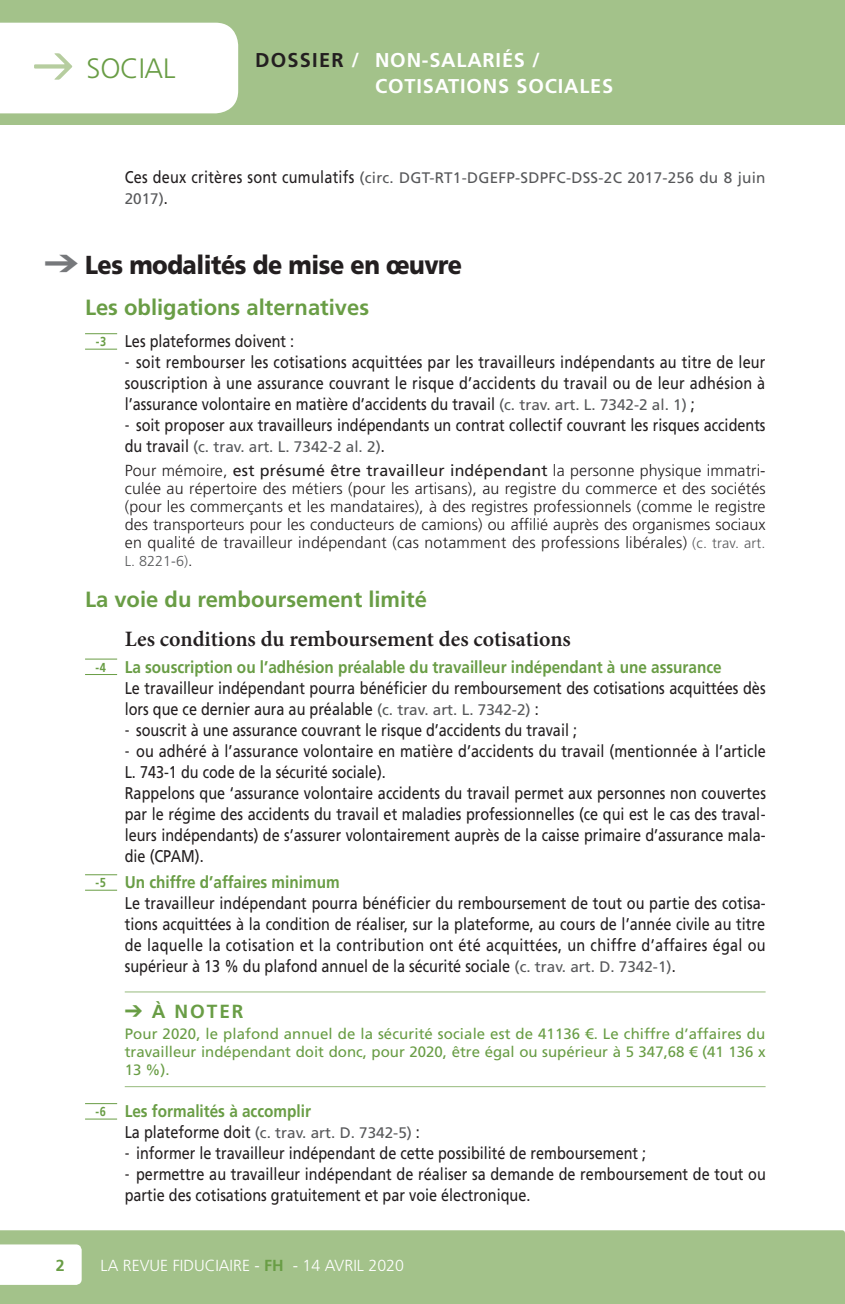
<style>
.page{position:relative;width:845px;height:1304px;background:#fff}
.page>*{position:absolute;margin:0;border:0;box-sizing:border-box;transform-origin:0 0}
._000_rubrique_gauche{font:300 28px "Frutiger LT";letter-spacing:-.01em;color:#699d45}
.Titre_Niv1{font:900 26px "Frutiger LT";letter-spacing:-.02em;color:#231f20;scale:.9 1}
.Titre_Niv2{font:700 22px "Frutiger LT";color:#699d45}
.Titre_Niv3{font:600 22px "Minion Pro";color:#231f20}
.t1{font:700 20px "Frutiger LT";letter-spacing:.04em;color:#fff}
.t2{font:700 20px "Frutiger LT";letter-spacing:.06em;color:#231f20}
.Titre_Exe_Anoter{font:700 19px "Frutiger LT";color:#699d45}
.Texte_suite{font:17px/21px "Frutiger LT";color:#231f20;text-align:justify;scale:.85 1}
.Titre_Para{font:700 17px "Frutiger LT";color:#699d45;scale:.9 1}
.Texte_Para{font:17px "Frutiger LT";color:#231f20;scale:.85 1}
.TexteAlone_Exe_Remar{font:300 16px/18px "Frutiger LT";letter-spacing:.015em;color:#231f20;text-align:justify}
.t3{font:300 16px "Frutiger LT";color:#fff}
.t4{font:700 16px "Frutiger LT";color:#699d45}
.Texte_suite-2{font:15.4px/21px "Frutiger LT";letter-spacing:.015em;color:#57585a}
.Texte_Exe_Anoter{font:15px/18px "Frutiger LT";color:#699d45;text-align:justify}
.TexteAlone_Exe_Remar-2{font:300 14.4px "Frutiger LT";color:#57585a}
.s1{color:#fff}
.s2{font-size:17px;color:#231f20}
.s3{color:#76787b}
.s4{font-weight:700;font-size:13px;color:#699d45}
.s5{font-family:"Neo Sans Std"}
.s6{font-size:15.4px;color:#57585a}
.s7{font-weight:400}
.s8{font-size:14.4px;color:#57585a}
.s9{font-size:16px;color:#231f20}
.s10{font-size:13px}
.s11{font-weight:700;color:#699d45}
</style>
<div class="page">
<div style="left:0;top:0;width:845px;height:125px;background:#a3c28a"></div>
<div style="left:0;top:1230px;width:845px;height:74px;background:#a3c28a"></div>
<svg style="left:0;top:1244px;width:82px;height:41px"></svg>
<svg style="left:0;top:23px;width:238px;height:90px"></svg>
<hr style="left:85px;top:333px;width:32px;height:1px;background:#699d45">
<hr style="left:85px;top:349px;width:32px;height:1px;background:#699d45">
<hr style="left:85px;top:659px;width:32px;height:1px;background:#699d45">
<hr style="left:85px;top:674px;width:32px;height:1px;background:#699d45">
<hr style="left:85px;top:874px;width:32px;height:1px;background:#699d45">
<hr style="left:85px;top:890px;width:32px;height:1px;background:#699d45">
<hr style="left:85px;top:1103px;width:32px;height:1px;background:#699d45">
<hr style="left:85px;top:1119px;width:32px;height:1px;background:#699d45">
<hr style="left:125px;top:992px;width:640px;height:1px;background:#97ba7c">
<hr style="left:125px;top:1086px;width:640px;height:1px;background:#97ba7c">
<p class="_000_rubrique_gauche" style="left:87px;top:52px;width:90px">social</p>
<p class="t2" style="left:255px;top:48px;width:106px">DOSSIER <span class="s1">/</span></p>
<p class="t1" style="left:375px;top:48px;width:166px">non-salari és /</p>
<p class="t1" style="left:375px;top:74px;width:25px">cotis</p>
<p class="t1" style="left:435px;top:74px;width:157px">ations sociales</p>
<p class="Texte_suite-2" style="left:125px;top:167px;width:642px"><span class="s2">Ces deux critères sont cumulatifs</span> (circ. DGT-RT1-DGEFP-SDPFC-DSS-2C 2017-256 du 8 juin<br>2017)<span class="s2">.</span></p>
<p class="Titre_Niv1" style="left:44px;top:249px;width:466px"><span class="s3">➔</span> Les modalités de mise en œuvre</p>
<p class="Titre_Niv2" style="left:85px;top:294px;width:286px">Les obligations alternatives</p>
<p class="Texte_Para" style="left:96px;top:331px;width:235px"><span class="s4">-3</span> Les plateformes doivent :</p>
<p class="Texte_suite" style="left:125px;top:352px;width:755px"><span class="s5">-</span> soit rembourser les cotisations acquittées par les travailleurs indépendants au titre de leur souscription à une assurance couvrant le risque d’accidents du travail ou de leur adhésion à l’assurance volontaire en matière d’accidents du travail <span class="s6">(c. trav. art. L. 7342-2 al. 1)</span> ;</p>
<p class="Texte_suite" style="left:125px;top:415px;width:755px"><span class="s5">-</span> soit proposer aux travailleurs indépendants un contrat collectif couvrant les risques accidents</p>
<p class="Texte_suite-2" style="left:125px;top:436px;width:261px"><span class="s2">du travail</span> (c. trav. art. L. 7342-2 al. 2)<span class="s2">.</span></p>
<p class="TexteAlone_Exe_Remar" style="left:125px;top:462px;width:642px">Pour mémoire, <span class="s7">est présumé être travailleur indépendant</span> la personne physique immatri&shy;culée au répertoire des métiers (pour les artisans), au registre du commerce et des sociétés (pour les commerçants et les mandataires), à des registres professionnels (comme le registre des transporteurs pour les conducteurs de camions) ou affilié auprès des organismes sociaux en qualité de travailleur indépendant (cas notamment des professions libérales) <span class="s8">(c. trav. art.</span></p>
<p class="TexteAlone_Exe_Remar-2" style="left:125px;top:553px;width:69px">L. 8221-6)<span class="s9">.</span></p>
<p class="Titre_Niv2" style="left:85px;top:586px;width:343px">La voie du remboursement limité</p>
<p class="Titre_Niv3" style="left:125px;top:624px;width:448px">Les conditions du remboursement des cotisations</p>
<p class="Titre_Para" style="left:96px;top:657px;width:697px"><span class="s10">-4</span> La souscription ou l’adhésion préalable du travailleur indépendant à une assurance</p>
<p class="Texte_suite" style="left:125px;top:677px;width:755px">Le travailleur indépendant pourra bénéficier du remboursement des cotisations acquittées dès lors que ce dernier aura au préalable <span class="s6">(c. trav. art. L. 7342-2)</span> :</p>
<p class="Texte_suite" style="left:125px;top:719px;width:533px"><span class="s5">-</span> souscrit à une assurance couvrant le risque d’accidents du travail ;</p>
<p class="Texte_suite" style="left:125px;top:740px;width:755px"><span class="s5">-</span> ou adhéré à l’assurance volontaire en matière d’accidents du travail (mentionnée à l’article<br>L. 743-1 du code de la sécurité sociale).</p>
<p class="Texte_suite" style="left:125px;top:782px;width:756px">Rappelons que ‘assurance volontaire accidents du travail permet aux personnes non couvertes par le régime des accidents du travail et maladies professionnelles (ce qui est le cas des traval&shy;leurs indépendants) de s’assurer volontairement auprès de la caisse primaire d’assurance mala&shy;die (CPAM).</p>
<p class="Titre_Para" style="left:96px;top:872px;width:273px"><span class="s10">-5</span> Un chiffre d’affaires minimum</p>
<p class="Texte_suite" style="left:125px;top:893px;width:755px">Le travailleur indépendant pourra bénéficier du remboursement de tout ou partie des cotisa&shy;tions acquittées à la condition de réaliser, sur la plateforme, au cours de l’année civile au titre de laquelle la cotisation et la contribution ont été acquittées, un chiffre d’affaires égal ou supérieur à 13 % du plafond annuel de la sécurité sociale <span class="s6">(c. trav. art. D. 7342-1)</span>.</p>
<p class="Titre_Exe_Anoter" style="left:125px;top:1001px;width:120px">➔ À NOTER</p>
<p class="Texte_Exe_Anoter" style="left:125px;top:1025px;width:642px">Pour 2020, le plafond annuel de la sécurité sociale est de 41136 €. Le chiffre d’affaires du travailleur indépendant doit donc, pour 2020, être égal ou supérieur à 5 347,68 € (41 136 x 13 %).</p>
<p class="Titre_Para" style="left:96px;top:1101px;width:241px"><span class="s10">-6</span> Les formalités à accomplir</p>
<p class="Texte_suite-2" style="left:125px;top:1122px;width:297px"><span class="s2">La plateforme doit</span> (c. trav. art. D. 7342-5) <span class="s2">:</span></p>
<p class="Texte_suite" style="left:125px;top:1143px;width:615px"><span class="s5">-</span> informer le travailleur indépendant de cette possibilité de remboursement ;</p>
<p class="Texte_suite" style="left:125px;top:1164px;width:755px"><span class="s5">-</span> permettre au travailleur indépendant de réaliser sa demande de remboursement de tout ou partie des cotisations gratuitement et par voie électronique.</p>
<p class="t4" style="left:56px;top:1256px;width:10px">2</p>
<p class="t3" style="left:101px;top:1256px;width:112px">LA REVUE FIDUCIAI</p>
<p class="t3" style="left:233px;top:1256px;width:172px">RE - <span class="s11">FH</span> - 14 avril 2020</p>
</div>
